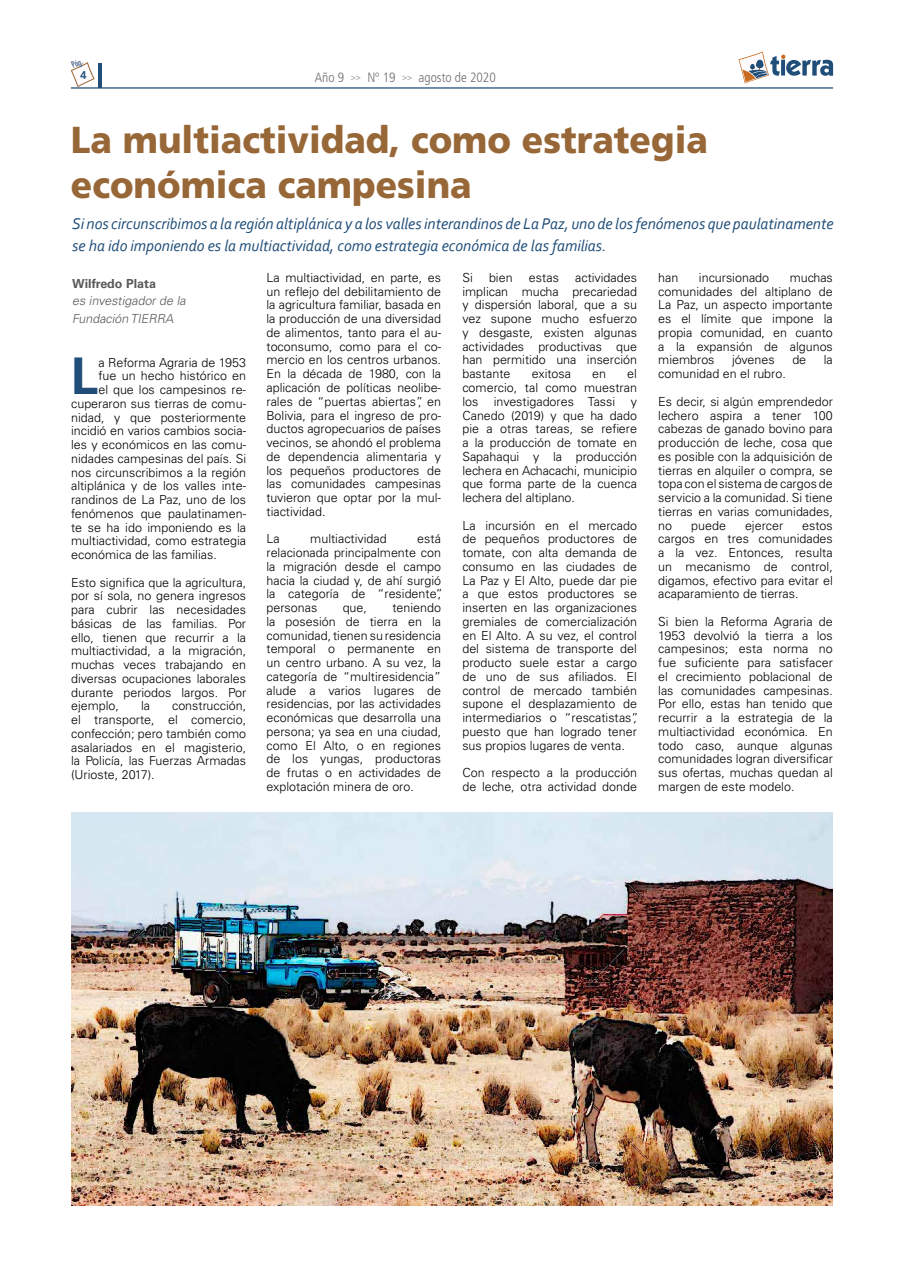
<style>
.page{position:relative;width:904px;height:1276px;background:#fff}
.page>*{position:absolute;margin:0;border:0;box-sizing:border-box;transform-origin:0 0}
.t1{font:700 50.5px "Univers LT Std";color:#204e79}
.t2{font:900 37.5px/45px "Frutiger LT Std";color:#986737;scale:.94 1}
.t3{font:italic 16.25px/22.5px "Corbel";color:#204e79}
.t4{font:300 condensed 13.38px "Frutiger LT Std";color:#6d6e71}
.t5{font:300 12.5px/13.8px "Univers LT Std";color:#000;text-align:justify}
.t6{font:italic 300 12.5px/17.5px "Univers LT Std";color:#58595b}
.t7{font:700 12.5px "Univers LT Std";color:#58595b}
.t8{font:800 11.25px "Avenir LT Std";color:#204e79}
.t9{font:condensed 8.75px "Futura Std";color:#50658a}
</style>
<div class="page">
<svg style="left:738px;top:51px;width:95px;height:33px"></svg>
<svg style="left:71px;top:62px;width:24px;height:25px"></svg>
<hr style="left:71px;top:87px;width:762px;height:2px;background:#204e79">
<hr style="left:98px;top:63px;width:4px;height:25px;background:#204e79">
<img style="left:71px;top:813px;width:761px;height:393px">
<p class="t9" style="left:69px;top:61px;width:13px;rotate:-25deg">Pág.</p>
<p class="t8" style="left:80px;top:68px;width:8px">4</p>
<p class="t4" style="left:315px;top:70px;width:182px">Año 9 <sup>&gt;&gt;</sup> Nº 19 <sup>&gt;&gt;</sup> agosto de 2020</p>
<h2 class="t2" style="left:71px;top:117px;width:679px">La multiactividad, como estrategia económica campesina</h2>
<h3 class="t3" style="left:72px;top:211px;width:763px">Si nos circunscribimos a la región altiplánica y a los valles interandinos de La Paz, uno de los fenómenos que paulatinamente se ha ido imponiendo es la multiactividad, como estrategia económica de las familias.</h3>
<p class="t5" style="left:266px;top:271px;width:176px">La multiactividad, en parte, es un reflejo del debilitamiento de la agricultura familiar, basada en la producción de una diversidad de alimentos, tanto para el au&shy;toconsumo, como para el co&shy;mercio en los centros urbanos.<br>En la década de 1980, con la aplicación de políticas neolibe&shy;rales de “puertas abiertas”, en Bolivia, para el ingreso de pro&shy;ductos agropecuarios de países vecinos, se ahondó el problema de dependencia alimentaria y los pequeños productores de las comunidades campesinas tuvieron que optar por la mul&shy;tiactividad.</p>
<p class="t5" style="left:266px;top:532px;width:15px">La</p>
<p class="t5" style="left:310px;top:532px;width:78px">multiactividad</p>
<p class="t5" style="left:462px;top:271px;width:12px">Si</p>
<p class="t5" style="left:489px;top:271px;width:25px">bien</p>
<p class="t5" style="left:529px;top:271px;width:32px">estas</p>
<p class="t5" style="left:462px;top:271px;width:176px;text-indent:113px">actividades implican mucha precariedad y dispersión laboral, que a su vez supone mucho esfuerzo y desgaste, existen algunas actividades productivas que han permitido una inserción bastante</p>
<p class="t5" style="left:658px;top:271px;width:176px;text-indent:131px">muchas comunidades del altiplano de La Paz, un aspecto importante es el límite que impone la propia comunidad, en cuanto a la expansión de algunos miembros</p>
<p class="t5" style="left:658px;top:271px;width:22px">han</p>
<p class="t5" style="left:699px;top:271px;width:72px">incursionado</p>
<p class="t7" style="left:72px;top:276px;width:85px">Wilfredo Plata</p>
<p class="t6" style="left:72px;top:292px;width:118px">es investigador de la<br>Fundación TIERRA</p>
<p class="t5" style="left:732px;top:353px;width:44px">jóvenes</p>
<p class="t5" style="left:792px;top:353px;width:15px">de</p>
<p class="t5" style="left:823px;top:353px;width:11px">la</p>
<p class="t5" style="left:658px;top:367px;width:129px">comunidad en el rubro.</p>
<p class="t5" style="left:658px;top:394px;width:176px">Es decir, si algún emprendedor lechero aspira a tener 100 cabezas de ganado bovino para producción de leche, cosa que es posible con la adquisición de tierras en alquiler o compra, se topa con el sistema de cargos de servicio a la comunidad. Si tiene tierras en varias comunidades, no</p>
<h1 class="t1" style="left:71px;top:347px;width:29px">L</h1>
<p class="t5" style="left:98px;top:355px;width:149px">a Reforma Agraria de 1953</p>
<p class="t5" style="left:462px;top:367px;width:176px;text-indent:165px">el comercio, tal como muestran los investigadores Tassi y Canedo (2019) y que ha dado pie a otras tareas, se refiere a la producción de tomate en Sapahaqui y la producción lechera en Achacachi, municipio que forma parte de la cuenca lechera del altiplano.</p>
<p class="t5" style="left:462px;top:518px;width:178px;text-align:left">La incursión en el mercado de pequeños productores de tomate, con alta demanda de consumo en las ciudades de<br>La Paz y El Alto, puede dar pie a que estos productores se inserten en las organizaciones gremiales de comercialización en El Alto. A su vez, el control del sistema de transporte del producto suele estar a cargo de uno de sus afiliados. El control de mercado también supone el desplazamiento de intermediarios o “rescatistas”, puesto que han logrado tener sus propios lugares de venta.</p>
<p class="t5" style="left:462px;top:766px;width:176px">Con respecto a la producción de leche, otra actividad donde</p>
<p class="t5" style="left:531px;top:367px;width:41px">exitosa</p>
<p class="t5" style="left:592px;top:367px;width:15px">en</p>
<p class="t5" style="left:98px;top:369px;width:149px">fue un hecho histórico en</p>
<p class="t5" style="left:98px;top:383px;width:149px">el que los campesinos re-</p>
<p class="t5" style="left:71px;top:396px;width:176px">cuperaron sus tierras de comu-</p>
<p class="t5" style="left:71px;top:410px;width:176px">nidad, y que posteriormente</p>
<p class="t5" style="left:71px;top:424px;width:176px">incidió en varios cambios socia-</p>
<p class="t5" style="left:71px;top:438px;width:176px">les y económicos en las comu-</p>
<p class="t5" style="left:71px;top:451px;width:176px">nidades campesinas del país. Si</p>
<p class="t5" style="left:71px;top:465px;width:176px">nos circunscribimos a la región</p>
<p class="t5" style="left:71px;top:479px;width:176px">altiplánica y de los valles inte-</p>
<p class="t5" style="left:71px;top:493px;width:176px">randinos de La Paz, uno de los</p>
<p class="t5" style="left:71px;top:506px;width:176px">fenómenos que paulatinamen-</p>
<p class="t5" style="left:71px;top:520px;width:176px">te se ha ido imponiendo es la</p>
<p class="t5" style="left:71px;top:534px;width:176px">multiactividad, como estrategia</p>
<p class="t5" style="left:71px;top:548px;width:147px">económica de las familias.</p>
<p class="t5" style="left:71px;top:575px;width:176px">Esto significa que la agricultura, por sí sola, no genera ingresos para cubrir las necesidades básicas de las familias. Por ello, tienen que recurrir a la multiactividad, a la migración, muchas veces trabajando en diversas ocupaciones laborales durante periodos largos. Por ejemplo,</p>
<p class="t5" style="left:691px;top:518px;width:36px">puede</p>
<p class="t5" style="left:745px;top:518px;width:40px">ejercer</p>
<p class="t5" style="left:658px;top:518px;width:176px;text-indent:144px">estos cargos en tres comunidades a la vez. Entonces, resulta un mecanismo de control, digamos, efectivo para evitar el acaparamiento de tierras.</p>
<p class="t5" style="left:658px;top:614px;width:176px">Si bien la Reforma Agraria de 1953 devolvió la tierra a los campesinos; esta norma no fue suficiente para satisfacer el crecimiento poblacional de las comunidades campesinas.<br>Por ello, estas han tenido que recurrir a la estrategia de la multiactividad económica. En todo caso, aunque algunas comunidades logran diversificar sus ofertas, muchas quedan al margen de este modelo.</p>
<p class="t5" style="left:266px;top:532px;width:178px;text-align:left;text-indent:151px">está relacionada principalmente con la migración desde el campo hacia la ciudad y, de ahí surgió la categoría de “residente”, personas</p>
<p class="t5" style="left:266px;top:601px;width:176px;text-indent:126px">teniendo la posesión de tierra en la comunidad, tienen su residencia temporal o permanente en un centro urbano. A su vez, la categoría de “multiresidencia” alude a varios lugares de residencias, por las actividades económicas que desarrolla una persona; ya sea en una ciudad, como El Alto, o en regiones de los yungas, productoras de frutas o en actividades de explotación minera de oro.</p>
<p class="t5" style="left:343px;top:601px;width:26px">que,</p>
<p class="t5" style="left:71px;top:699px;width:176px;text-indent:101px">construcción, el transporte, el comercio, confección; pero también como asalariados en el magisterio, la Policía, las Fuerzas Armadas (Urioste, 2017).</p>
<p class="t5" style="left:141px;top:699px;width:11px">la</p>
</div>
